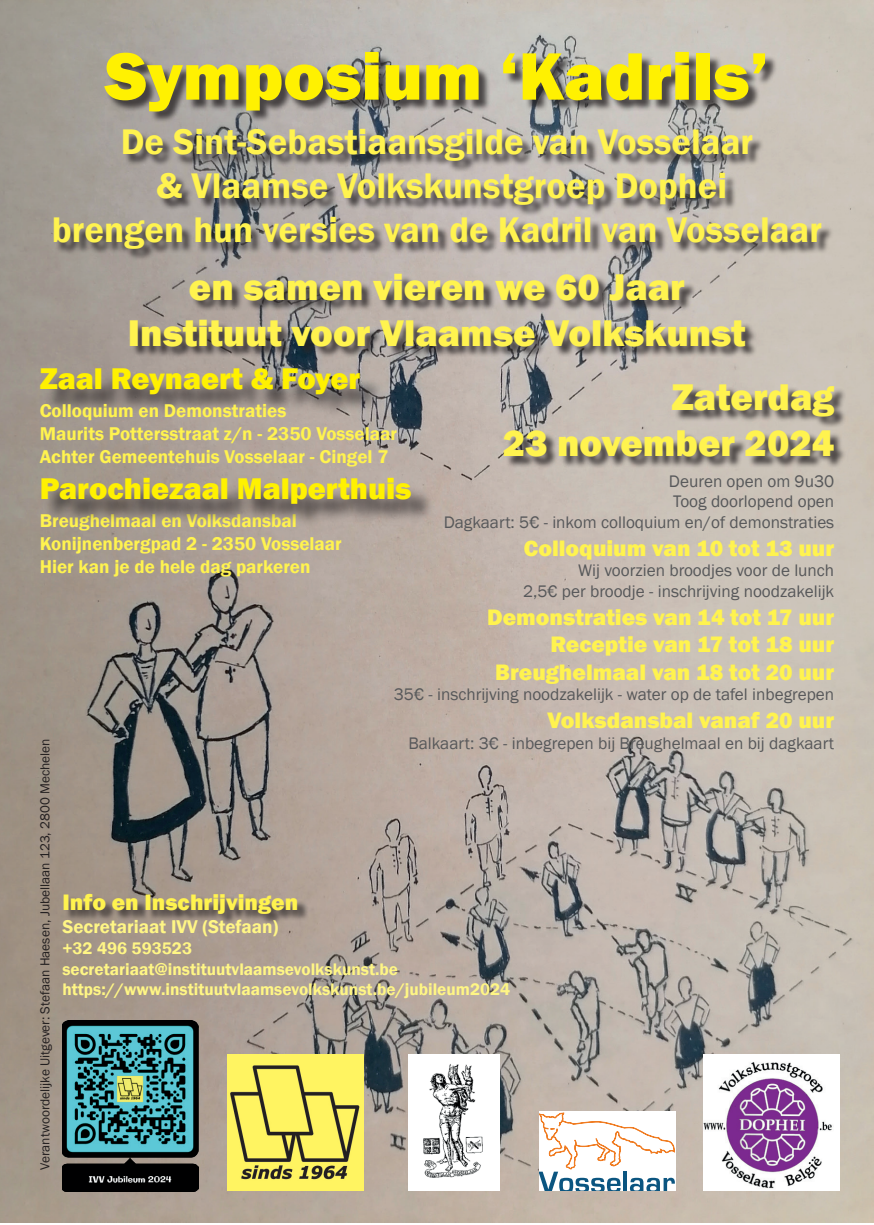
<style>
.page{position:relative;width:874px;height:1225px;background:#fff}
.page>*{position:absolute;margin:0;border:0;box-sizing:border-box;transform-origin:0 0}
.t1{font:800 69.4px "Franklin Gothic";color:#fff101}
.t2{font:800 38.2px/45.8px "Franklin Gothic";color:#fff34f;text-align:center}
.t3{font:600 36.6px/44px "Franklin Gothic";color:#fff34f;text-align:center}
.t4{font:800 30.8px "Franklin Gothic";color:#fff101}
.t5{font:800 23px/27.6px "Franklin Gothic";color:#fff34f;text-align:right}
.t6{font:600 19px/22.8px "Franklin Gothic";color:#fff34f}
.t7{font:600 19px "Franklin Gothic";color:#fff685}
.t8{font:17.2px/20.6px "Franklin Gothic";color:#57585a;text-align:right}
.t9{font:600 17.2px/20.6px "Franklin Gothic";color:#fff685}
.t10{font:13.4px "Franklin Gothic";color:#231f20}
</style>
<div class="page">
<img style="left:0;top:0;width:873px;height:1222px">
<div style="left:132px;top:275px;width:624px;height:83px;background:#231f20;opacity:.75"></div>
<div style="left:56px;top:131px;width:777px;height:130px;background:#231f20;opacity:.75"></div>
<div style="left:106px;top:54px;width:670px;height:69px;background:#231f20;opacity:.75"></div>
<div style="left:65px;top:896px;width:244px;height:29px;background:#231f20;opacity:.75"></div>
<img style="left:703px;top:1054px;width:136px;height:137px">
<img style="left:227px;top:1054px;width:136px;height:137px">
<img style="left:408px;top:1054px;width:91px;height:137px">
<svg style="left:539px;top:1112px;width:136px;height:79px"></svg>
<div style="left:505px;top:386px;width:340px;height:82px;background:#231f20;opacity:.75"></div>
<img style="left:62px;top:1020px;width:136px;height:171px">
<div style="left:43px;top:371px;width:340px;height:47px;background:#231f20;opacity:.75"></div>
<div style="left:44px;top:481px;width:391px;height:47px;background:#231f20;opacity:.75"></div>
<h1 class="t1" style="left:105px;top:31px;width:665px">Symposium ‘Kadrils’</h1>
<h3 class="t3" style="left:52px;top:121px;width:771px">De Sint-Sebastiaansgilde van Vosselaar<br>&amp; Vlaamse Volkskunstgroep Dophei<br>brengen hun versies van de Kadril van Vosselaar</h3>
<h2 class="t2" style="left:128px;top:264px;width:619px">en samen vieren we 60 Jaar<br>Instituut voor Vlaamse Volkskunst</h2>
<h3 class="t4" style="left:40px;top:359px;width:322px">Zaal Reynaert &amp; Foyer</h3>
<p class="t6" style="left:40px;top:400px;width:358px">Colloquium en Demonstraties<br>Maurits Pottersstraat z/n - 2350 Vosselaar<br>Achter Gemeentehuis Vosselaar - Cingel 7</p>
<h2 class="t2" style="left:502px;top:374px;width:333px;text-align:right">Zaterdag<br>23 november 2024</h2>
<p class="t8" style="left:443px;top:471px;width:392px">Deuren open om 9u30<br>Toog doorlopend open<br>Dagkaart: 5€ - inkom colloquium en/of demonstraties</p>
<h3 class="t5" style="left:523px;top:534px;width:312px">Colloquium van 10 tot 13 uur</h3>
<p class="t8" style="left:523px;top:561px;width:312px">Wij voorzien broodjes voor de lunch<br>2,5€ per broodje - inschrijving noodzakelijk</p>
<h3 class="t5" style="left:487px;top:603px;width:348px">Demonstraties van 14 tot 17 uur<br>Receptie van 17 tot 18 uur<br>Breughelmaal van 18 tot 20 uur</h3>
<p class="t8" style="left:393px;top:685px;width:441px">35€ - inschrijving noodzakelijk - water op de tafel inbegrepen</p>
<h3 class="t5" style="left:546px;top:706px;width:288px">Volksdansbal vanaf 20 uur</h3>
<p class="t8" style="left:408px;top:733px;width:427px">Balkaart: 3€ - inbegrepen bij Breughelmaal en bij dagkaart</p>
<h3 class="t4" style="left:40px;top:469px;width:373px">Parochiezaal Malperthuis</h3>
<p class="t6" style="left:40px;top:510px;width:303px">Breughelmaal en Volksdansbal<br>Konijnenbergpad 2 - 2350 Vosselaar<br>Hier kan je de hele dag parkeren</p>
<p class="t10" style="left:37px;top:1169px;width:433px;rotate:-90deg">Verantwoordelijke Uitgever: Stefaan Haesen, Jubellaan 123, 2800 Mechelen</p>
<h3 class="t5" style="left:62px;top:888px;width:237px">Info en Inschrijvingen</h3>
<p class="t7" style="left:62px;top:915px;width:217px">Secretariaat IVV (Stefaan)</p>
<p class="t9" style="left:62px;top:938px;width:449px">+32 496 593523 secretariaat@instituutvlaamsevolkskunst.be https://www.instituutvlaamsevolkskunst.be/jubileum2024</p>
</div>
